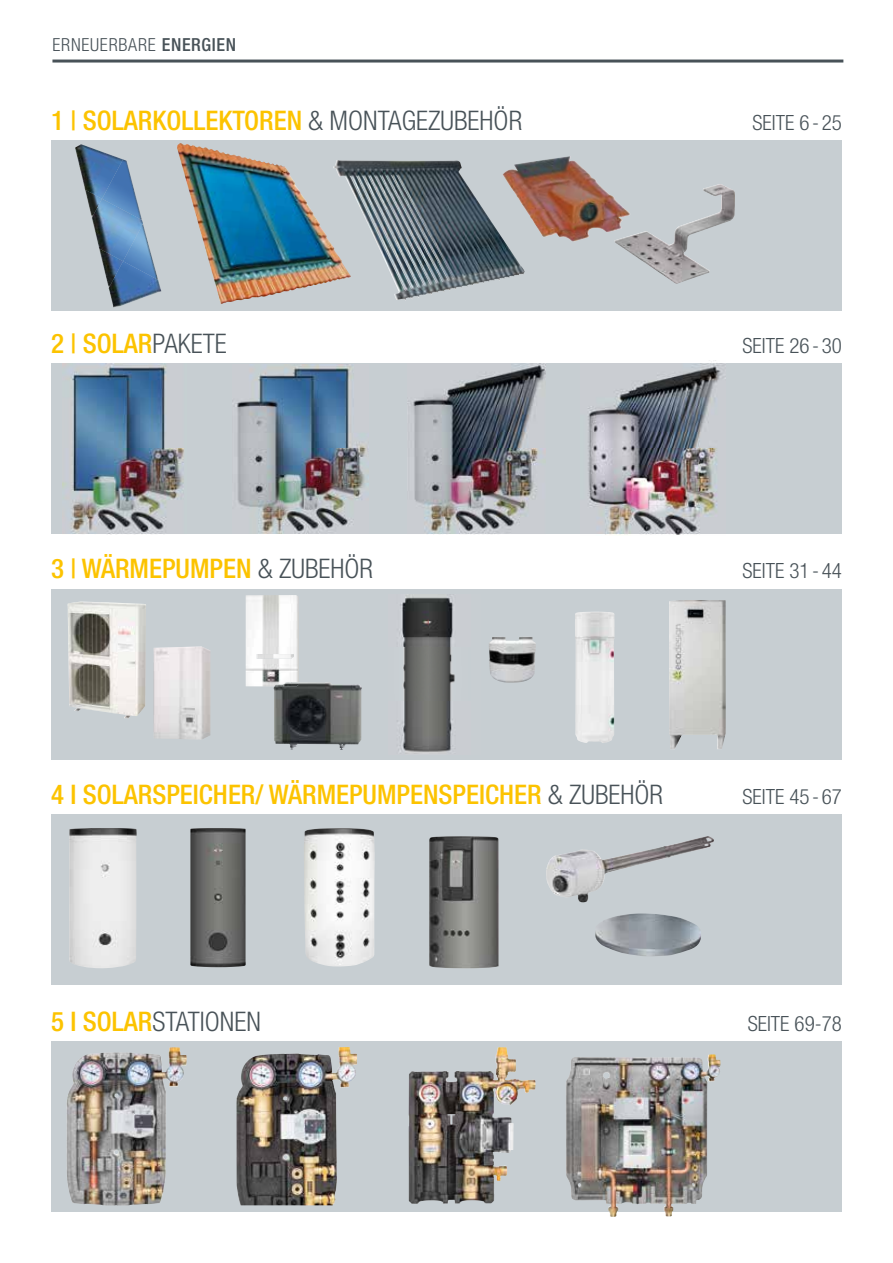
<style>
.page{position:relative;width:893px;height:1263px;background:#fff}
.page>*{position:absolute;margin:0;border:0;box-sizing:border-box;transform-origin:0 0}
.t1{font:500 condensed 27px "Helvetica Neue LT Pro";color:#fcc300}
.t2{font:300 condensed 27px "Helvetica Neue LT Pro";color:#485258}
.t3{font:300 condensed 21px "Helvetica Neue LT Pro";color:#485258}
.t4{font:300 condensed 18px "Helvetica Neue LT Pro";letter-spacing:.045em;color:#485258}
.s1{font-weight:500}
.s2{font-weight:300;color:#485258}
.s3{font-weight:500;color:#fcc300}
</style>
<div class="page">
<div style="left:51px;top:140px;width:791px;height:170px;background:#c7ced2"></div>
<div style="left:51px;top:364px;width:791px;height:170px;background:#c7ced2"></div>
<div style="left:51px;top:589px;width:791px;height:170px;background:#c7ced2"></div>
<div style="left:51px;top:814px;width:791px;height:170px;background:#c7ced2"></div>
<div style="left:51px;top:1042px;width:791px;height:170px;background:#c7ced2"></div>
<img style="left:75px;top:144px;width:47px;height:46px">
<img style="left:102px;top:159px;width:35px;height:40px">
<img style="left:85px;top:190px;width:17px;height:27px">
<img style="left:92px;top:199px;width:51px;height:49px">
<img style="left:123px;top:224px;width:35px;height:56px">
<img style="left:99px;top:248px;width:24px;height:40px">
<img style="left:109px;top:285px;width:52px;height:22px">
<img style="left:63px;top:363px;width:123px;height:172px">
<img style="left:408px;top:363px;width:138px;height:172px">
<img style="left:232px;top:364px;width:134px;height:169px">
<img style="left:580px;top:360px;width:146px;height:175px">
<img style="left:69px;top:828px;width:68px;height:140px">
<img style="left:67px;top:1047px;width:104px;height:158px">
<img style="left:409px;top:1048px;width:89px;height:156px">
<img style="left:177px;top:143px;width:156px;height:161px">
<img style="left:237px;top:1047px;width:112px;height:158px">
<img style="left:566px;top:1054px;width:146px;height:163px">
<img style="left:503px;top:156px;width:111px;height:86px">
<img style="left:614px;top:184px;width:121px;height:100px">
<img style="left:546px;top:836px;width:168px;height:66px">
<img style="left:595px;top:913px;width:106px;height:43px">
<hr style="left:52px;top:60px;width:791px;height:3px;background:#485258">
<img style="left:246px;top:595px;width:52px;height:91px">
<img style="left:256px;top:654px;width:38px;height:5px">
<img style="left:274px;top:682px;width:88px;height:68px">
<img style="left:274px;top:682px;width:25px;height:4px">
<img style="left:429px;top:836px;width:70px;height:132px">
<img style="left:154px;top:646px;width:56px;height:94px">
<img style="left:68px;top:601px;width:78px;height:117px">
<img style="left:398px;top:594px;width:57px;height:160px">
<img style="left:575px;top:612px;width:40px;height:131px">
<img style="left:489px;top:637px;width:38px;height:46px">
<img style="left:669px;top:600px;width:57px;height:149px">
<img style="left:190px;top:828px;width:56px;height:139px">
<img style="left:304px;top:828px;width:71px;height:139px">
<img style="left:333px;top:160px;width:127px;height:140px">
<p class="t4" style="left:52px;top:34px;width:185px">ERNEUERBARE <span class="s1">ENERGIEN</span></p>
<p class="t1" style="left:51px;top:104px;width:473px">1 | SOLARKOLLEKTOREN <span class="s2">&amp; MONTAGEZUBEHÖR</span></p>
<p class="t3" style="left:752px;top:110px;width:91px">SEITE 6 - 25</p>
<p class="t1" style="left:51px;top:327px;width:177px">2 | SOLAR<span class="s2">PAKETE</span></p>
<p class="t3" style="left:742px;top:334px;width:101px">SEITE 26 - 30</p>
<p class="t1" style="left:51px;top:553px;width:324px">3 | WÄRMEPUMPEN <span class="s2">&amp; ZUBEHÖR</span></p>
<p class="t3" style="left:742px;top:559px;width:101px">SEITE 31 - 44</p>
<p class="t1" style="left:51px;top:778px;width:614px">4 I SOLARSPEICHER/ WÄRMEPUMPENSPEICHER <span class="s2">&amp; ZUBEHÖR</span></p>
<p class="t3" style="left:742px;top:784px;width:101px">SEITE 45 - 67</p>
<p class="t2" style="left:51px;top:1006px;width:211px"><span class="s3">5 I SOLAR</span>STATIONEN</p>
<p class="t3" style="left:748px;top:1012px;width:96px">SEITE 69-78</p>
</div>
